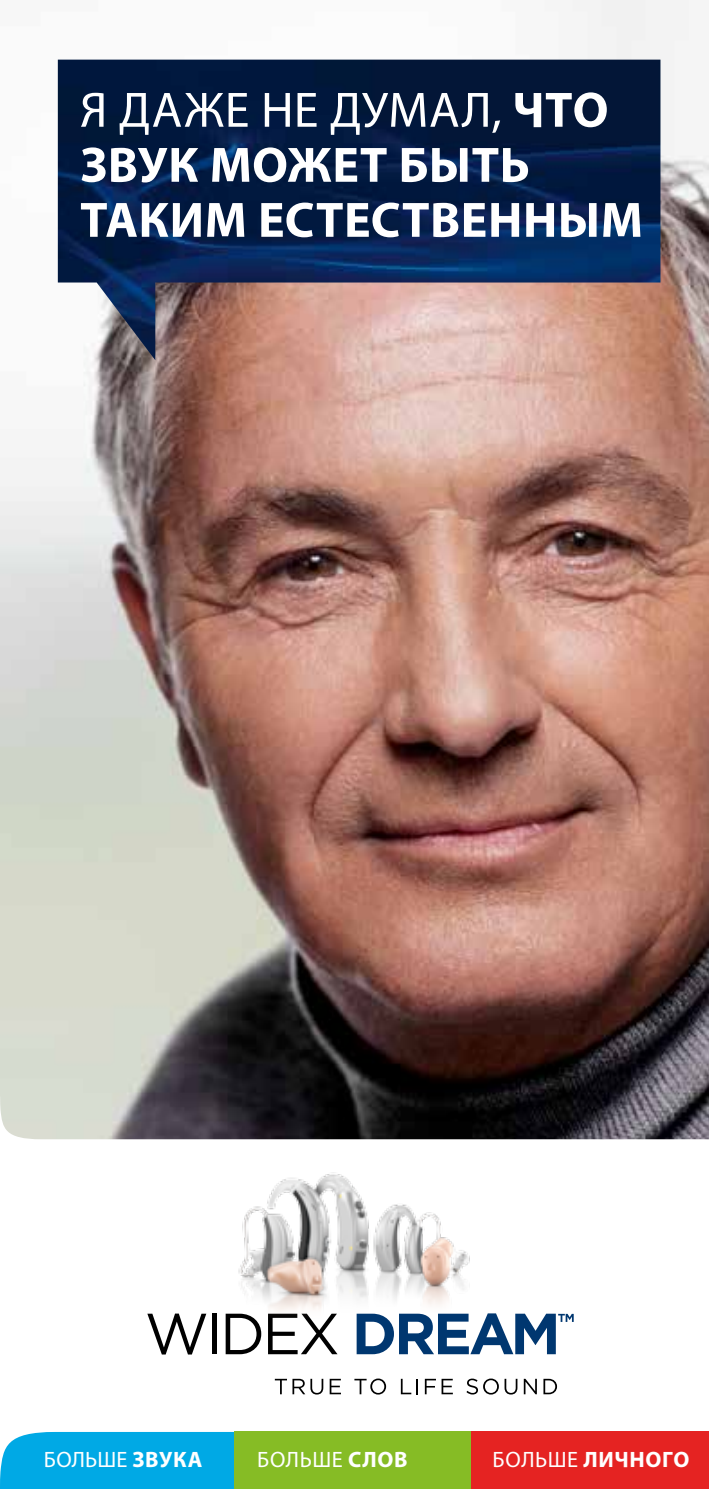
<style>
.page{position:relative;width:709px;height:1489px;background:#fff}
.page>*{position:absolute;margin:0;border:0;box-sizing:border-box;transform-origin:0 0}
.t1{font:700 50px/55px "Myriad Pro";letter-spacing:.01em;color:#fff;text-align:center}
.t2{font:50px/55px "Myriad Pro";letter-spacing:.015em;color:#fff}
.t3{font:22.25px "Myriad Pro";letter-spacing:.015em;color:#fff}
.t4{font:700 22.25px "Myriad Pro";letter-spacing:.025em;color:#fff}
.s1{font-weight:700}
.s2{font-weight:400}
</style>
<div class="page">
<img style="left:0;top:0;width:709px;height:977px">
<svg style="left:0;top:977px;width:709px;height:418px"></svg>
<div style="left:0;top:1431px;width:235px;height:57px;background:#00a9e5"></div>
<div style="left:235px;top:1431px;width:237px;height:57px;background:#86bc25"></div>
<div style="left:472px;top:1431px;width:237px;height:57px;background:#e52322"></div>
<svg style="left:275px;top:1378px;width:48px;height:16px"></svg>
<svg style="left:330px;top:1378px;width:11px;height:16px"></svg>
<svg style="left:354px;top:1378px;width:32px;height:16px"></svg>
<svg style="left:401px;top:1378px;width:17px;height:16px"></svg>
<svg style="left:425px;top:1378px;width:28px;height:16px"></svg>
<svg style="left:466px;top:1378px;width:51px;height:16px"></svg>
<svg style="left:524px;top:1378px;width:13px;height:16px"></svg>
<svg style="left:543px;top:1378px;width:14px;height:16px"></svg>
<svg style="left:147px;top:1313px;width:59px;height:41px"></svg>
<div style="left:212px;top:1313px;width:5px;height:41px;background:#000"></div>
<svg style="left:226px;top:1335px;width:35px;height:19px"></svg>
<svg style="left:268px;top:1335px;width:69px;height:19px"></svg>
<svg style="left:356px;top:1313px;width:217px;height:41px"></svg>
<img style="left:58px;top:60px;width:602px;height:300px">
<img style="left:177px;top:1151px;width:358px;height:184px">
<p class="t2" style="left:80px;top:82px;width:526px">Я даже не думал, <span class="s1">что звук</span></p>
<p class="t1" style="left:80px;top:136px;width:564px">может быть<br>таким естественным</p>
<p class="t3" style="left:44px;top:1445px;width:160px">БОЛЬШЕ <span class="s1">ЗВУКА</span></p>
<p class="t3" style="left:257px;top:1445px;width:152px">БОЛЬШЕ <span class="s1">СЛОВ</span></p>
<p class="t4" style="left:492px;top:1444px;width:197px"><span class="s2">БОЛЬШЕ</span> личного</p>
</div>
